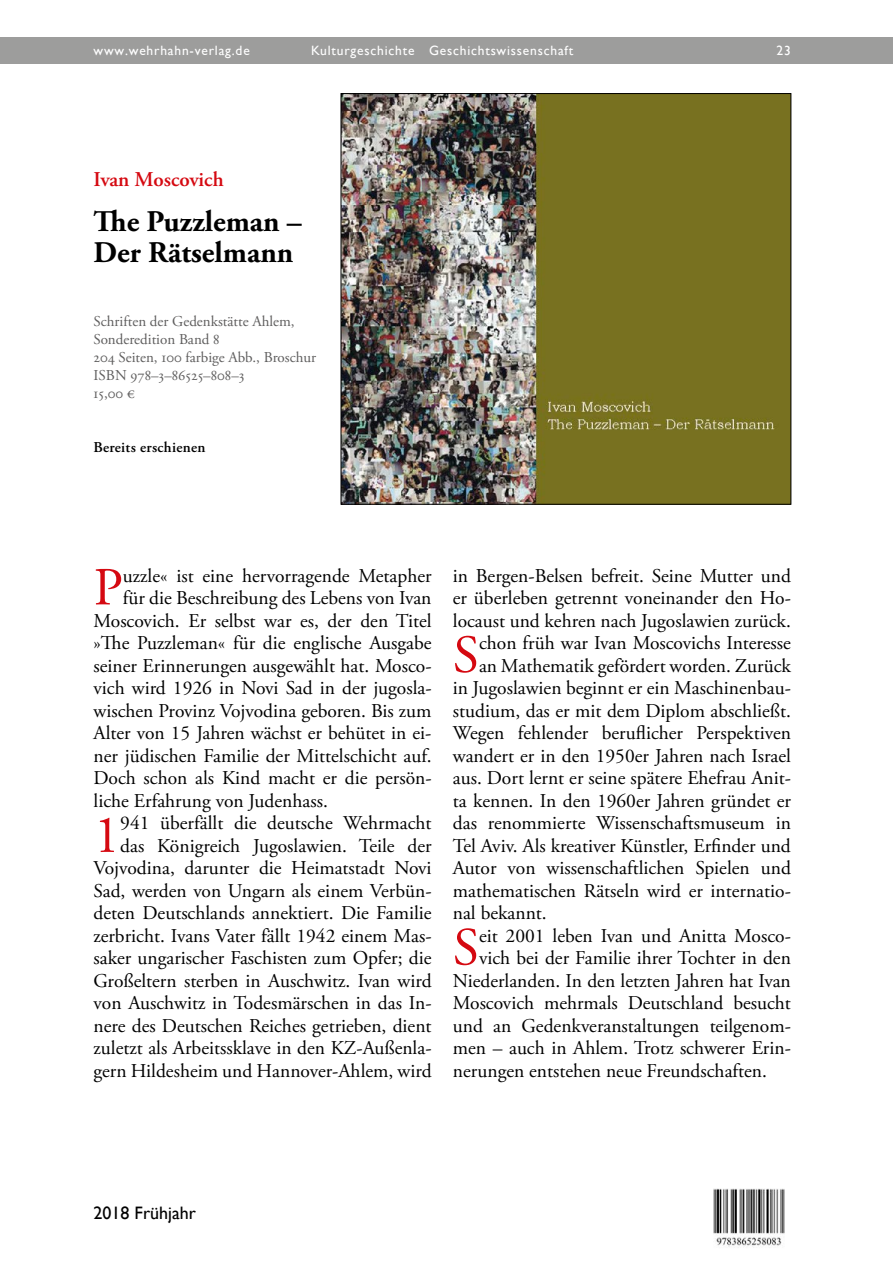
<style>
.page{position:relative;width:893px;height:1263px;background:#fff}
.page>*{position:absolute;margin:0;border:0;box-sizing:border-box;transform-origin:0 0}
.t1{font:53.4px "Adobe Garamond Pro";color:#d50911}
.t2{font:700 30px/30.5px "Adobe Garamond Pro";color:#000}
.t3{font:600 21px "Adobe Garamond Pro";color:#d50911}
.t4{font:19.5px/22.5px "Adobe Garamond Pro";color:#000;text-align:right}
.t5{font:18px "Gill Sans";color:#000}
.t6{font:15px/18px "Adobe Garamond Pro";color:#5f5e5e}
.t7{font:600 15px "Adobe Garamond Pro";letter-spacing:.02em;color:#000}
.t8{font:13.5px "Gill Sans";letter-spacing:.06em;color:#fff}
</style>
<div class="page">
<div style="left:0;top:38px;width:893px;height:26px;background:#9d9d9c"></div>
<img style="left:343px;top:95px;width:446px;height:407px">
<img style="left:713px;top:1188px;width:72px;height:59px">
<p class="t8" style="left:311px;top:43px;width:264px">Kulturgeschichte Geschichtswissenschaft</p>
<p class="t8" style="left:94px;top:43px;width:158px">www.wehrhahn-verlag.de</p>
<p class="t8" style="left:777px;top:43px;width:16px">23</p>
<p class="t3" style="left:94px;top:167px;width:132px">Ivan Moscovich</p>
<h2 class="t2" style="left:94px;top:207px;width:210px">The Puzzleman –<br>Der Rätselmann</h2>
<p class="t6" style="left:94px;top:312px;width:224px">Schriften der Gedenkstätte Ahlem,<br>Sonderedition Band 8<br>204 Seiten, 100 farbige Abb., Broschur<br>ISBN 978–3–86525–808–3<br>15,00 €</p>
<p class="t7" style="left:94px;top:438px;width:113px">Bereits erschienen</p>
<h1 class="t1" style="left:94px;top:555px;width:31px">P</h1>
<p class="t4" style="left:123px;top:565px;width:310px">uzzle« ist eine hervorragende Metapher</p>
<p class="t4" style="left:123px;top:588px;width:310px">für die Beschreibung des Lebens von Ivan</p>
<p class="t4" style="left:94px;top:610px;width:340px">Moscovich. Er selbst war es, der den Titel</p>
<p class="t4" style="left:94px;top:633px;width:339px">»The Puzzleman« für die englische Ausgabe</p>
<p class="t4" style="left:94px;top:655px;width:340px">seiner Erinnerungen ausgewählt hat. Mosco-</p>
<p class="t4" style="left:94px;top:678px;width:340px">vich wird 1926 in Novi Sad in der jugosla-</p>
<p class="t4" style="left:94px;top:700px;width:340px">wischen Provinz Vojvodina geboren. Bis zum</p>
<p class="t4" style="left:94px;top:723px;width:339px">Alter von 15 Jahren wächst er behütet in ei-</p>
<p class="t4" style="left:94px;top:745px;width:340px">ner jüdischen Familie der Mittelschicht auf.</p>
<p class="t4" style="left:94px;top:768px;width:340px">Doch schon als Kind macht er die persön-</p>
<p class="t4" style="left:94px;top:790px;width:236px">liche Erfahrung von Judenhass.</p>
<h1 class="t1" style="left:94px;top:803px;width:28px">1</h1>
<p class="t4" style="left:94px;top:813px;width:340px">941 überfällt die deutsche Wehrmacht das Königreich Jugoslawien. Teile der Vojvodina, darunter die Heimatstadt Novi Sad, werden von Ungarn als einem Verbün&shy;deten Deutschlands annektiert. Die Familie zerbricht. Ivans Vater fällt 1942 einem Mas&shy;saker ungarischer Faschisten zum Opfer; die Großeltern sterben in Auschwitz. Ivan wird von Auschwitz in Todesmärschen in das In&shy;nere des Deutschen Reiches getrieben, dient zuletzt als Arbeitssklave in den KZ-Außenla&shy;gern Hildesheim und Hannover-Ahlem, wird</p>
<p class="t4" style="left:453px;top:565px;width:340px;text-align:justify">in Bergen-Belsen befreit. Seine Mutter und er überleben getrennt voneinander den Ho&shy;locaust und kehren nach Jugoslawien zurück.</p>
<h1 class="t1" style="left:453px;top:623px;width:28px">S</h1>
<p class="t4" style="left:479px;top:633px;width:313px">chon früh war Ivan Moscovichs Interesse</p>
<p class="t4" style="left:479px;top:655px;width:313px">an Mathematik gefördert worden. Zurück</p>
<p class="t4" style="left:453px;top:678px;width:340px">in Jugoslawien beginnt er ein Maschinenbau-</p>
<p class="t4" style="left:453px;top:700px;width:340px">studium, das er mit dem Diplom abschließt.</p>
<p class="t4" style="left:453px;top:723px;width:340px">Wegen fehlender beruflicher Perspektiven</p>
<p class="t4" style="left:453px;top:745px;width:340px">wandert er in den 1950er Jahren nach Israel</p>
<p class="t4" style="left:453px;top:768px;width:340px">aus. Dort lernt er seine spätere Ehefrau Anit-</p>
<p class="t4" style="left:453px;top:790px;width:340px">ta kennen. In den 1960er Jahren gründet er</p>
<p class="t4" style="left:453px;top:813px;width:340px">das renommierte Wissenschaftsmuseum in</p>
<p class="t4" style="left:453px;top:835px;width:340px">Tel Aviv. Als kreativer Künstler, Erfinder und</p>
<p class="t4" style="left:453px;top:858px;width:340px">Autor von wissenschaftlichen Spielen und</p>
<p class="t4" style="left:453px;top:880px;width:340px">mathematischen Rätseln wird er internatio-</p>
<p class="t4" style="left:453px;top:903px;width:95px">nal bekannt.</p>
<h1 class="t1" style="left:453px;top:915px;width:28px">S</h1>
<p class="t4" style="left:479px;top:925px;width:313px">eit 2001 leben Ivan und Anitta Mosco-</p>
<p class="t4" style="left:479px;top:948px;width:313px">vich bei der Familie ihrer Tochter in den</p>
<p class="t4" style="left:453px;top:970px;width:339px">Niederlanden. In den letzten Jahren hat Ivan</p>
<p class="t4" style="left:453px;top:993px;width:340px">Moscovich mehrmals Deutschland besucht</p>
<p class="t4" style="left:453px;top:1015px;width:340px">und an Gedenkveranstaltungen teilgenom-</p>
<p class="t4" style="left:453px;top:1038px;width:340px">men – auch in Ahlem. Trotz schwerer Erin-</p>
<p class="t4" style="left:453px;top:1060px;width:316px">nerungen entstehen neue Freundschaften.</p>
<p class="t5" style="left:94px;top:1203px;width:104px">2018 Frühjahr</p>
</div>
